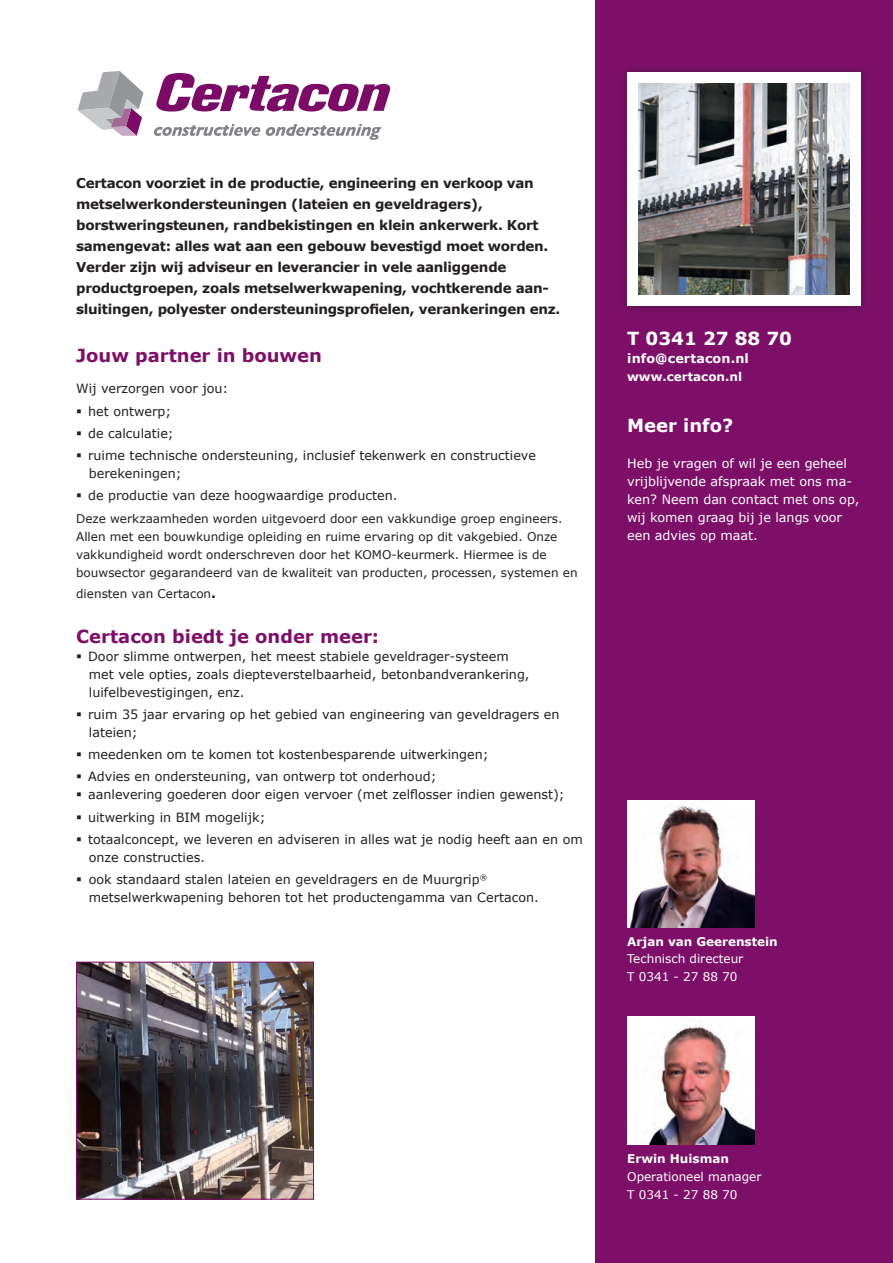
<style>
.page{position:relative;width:893px;height:1263px;background:#fff}
.page>*{position:absolute;margin:0;border:0;box-sizing:border-box;transform-origin:0 0}
.t1{font:700 18px "Verdana";color:#7d0f69}
.t2{font:700 18px "Verdana";color:#fff}
.t3{font:700 13.5px/21px "Verdana";letter-spacing:-.02em;color:#231f20}
.t4{font:12.75px/22.2px "Verdana";color:#231f20}
.t5{font:12.75px/18px "Verdana";color:#fff}
.t6{font:700 12.75px "Verdana";letter-spacing:.01em;color:#fff}
.t7{font:12px/18px "Verdana";color:#231f20}
.t8{font:12px/18px "Verdana";color:#fff}
.t9{font:700 12px "Verdana";color:#fff}
.s1{font-weight:700;font-size:13.5px}
</style>
<div class="page">
<svg style="left:156px;top:73px;width:234px;height:39px"></svg>
<svg style="left:78px;top:71px;width:66px;height:65px"></svg>
<svg style="left:154px;top:124px;width:106px;height:12px"></svg>
<svg style="left:266px;top:124px;width:115px;height:16px"></svg>
<img style="left:78px;top:964px;width:234px;height:233px">
<div style="left:76px;top:962px;width:238px;height:237px;border:1px solid #7d0f69"></div>
<div style="left:595px;top:0;width:298px;height:1263px;background:#7d0f69"></div>
<img style="left:627px;top:1017px;width:128px;height:127px">
<img style="left:627px;top:800px;width:128px;height:128px">
<div style="left:620px;top:66px;width:248px;height:247px;background:#231f20;opacity:.5"></div>
<div style="left:627px;top:72px;width:234px;height:234px;background:#fff"></div>
<img style="left:638px;top:83px;width:211px;height:211px">
<p class="t3" style="left:76px;top:172px;width:486px">Certacon voorziet in de productie, engineering en verkoop van metselwerkondersteuningen (lateien en geveldragers), borstweringsteunen, randbekistingen en klein ankerwerk. Kort samengevat: alles wat aan een gebouw bevestigd moet worden.<br>Verder zijn wij adviseur en leverancier in vele aanliggende productgroepen, zoals metselwerkwapening, vochtkerende aan&shy;sluitingen, polyester ondersteuningsprofielen, verankeringen enz.</p>
<h1 class="t1" style="left:76px;top:342px;width:247px">Jouw partner in bouwen</h1>
<p class="t4" style="left:88px;top:377px;width:449px;text-indent:-12px">Wij verzorgen voor jou:<br>het ontwerp;<br>de calculatie;<br>ruime technische ondersteuning, inclusief tekenwerk en constructieve</p>
<p class="t4" style="left:88px;top:462px;width:311px">berekeningen;<br>de productie van deze hoogwaardige producten.</p>
<p class="t7" style="left:76px;top:509px;width:503px">Deze werkzaamheden worden uitgevoerd door een vakkundige groep engineers.<br>Allen met een bouwkundige opleiding en ruime ervaring op dit vakgebied. Onze vakkundigheid wordt onderschreven door het KOMO-keurmerk. Hiermee is de bouwsector gegarandeerd van de kwaliteit van producten, processen, systemen en</p>
<p class="t7" style="left:76px;top:584px;width:141px">diensten van Certacon<span class="s1">.</span></p>
<h1 class="t1" style="left:76px;top:623px;width:305px">Certacon biedt je onder meer:</h1>
<p class="t4" style="left:88px;top:647px;width:443px;line-height:18px">Door slimme ontwerpen, het meest stabiele geveldrager-systeem met vele opties, zoals diepteverstelbaarheid, betonbandverankering, luifelbevestigingen, enz.</p>
<p class="t4" style="left:88px;top:705px;width:473px;line-height:18px">ruim 35 jaar ervaring op het gebied van engineering van geveldragers en lateien;</p>
<p class="t4" style="left:88px;top:743px;width:402px">meedenken om te komen tot kostenbesparende uitwerkingen;<br>Advies en ondersteuning, van ontwerp tot onderhoud;</p>
<p class="t4" style="left:88px;top:783px;width:496px">aanlevering goederen door eigen vervoer (met zelflosser indien gewenst); uitwerking in BIM mogelijk;<br>totaalconcept, we leveren en adviseren in alles wat je nodig heeft aan en om</p>
<p class="t4" style="left:89px;top:846px;width:400px">onze constructies.<br>ook standaard stalen lateien en geveldragers en de Muurgrip<sup>®</sup></p>
<p class="t4" style="left:89px;top:886px;width:451px">metselwerkwapening behoren tot het productengamma van Certacon.</p>
<h1 class="t2" style="left:627px;top:326px;width:166px">T 0341 27 88 70</h1>
<p class="t6" style="left:627px;top:350px;width:123px">info@certacon.nl</p>
<p class="t9" style="left:627px;top:369px;width:116px">www.certacon.nl</p>
<h1 class="t2" style="left:627px;top:412px;width:108px">Meer info?</h1>
<p class="t5" style="left:627px;top:454px;width:234px">Heb je vragen of wil je een geheel vrijblijvende afspraak met ons ma&shy;ken? Neem dan contact met ons op, wij komen graag bij je langs voor een advies op maat.</p>
<p class="t9" style="left:627px;top:933px;width:152px">Arjan van Geerenstein</p>
<p class="t8" style="left:627px;top:949px;width:118px">Technisch directeur<br>T 0341 - 27 88 70</p>
<p class="t9" style="left:627px;top:1150px;width:103px">Erwin Huisman</p>
<p class="t8" style="left:627px;top:1167px;width:136px">Operationeel manager<br>T 0341 - 27 88 70</p>
</div>
